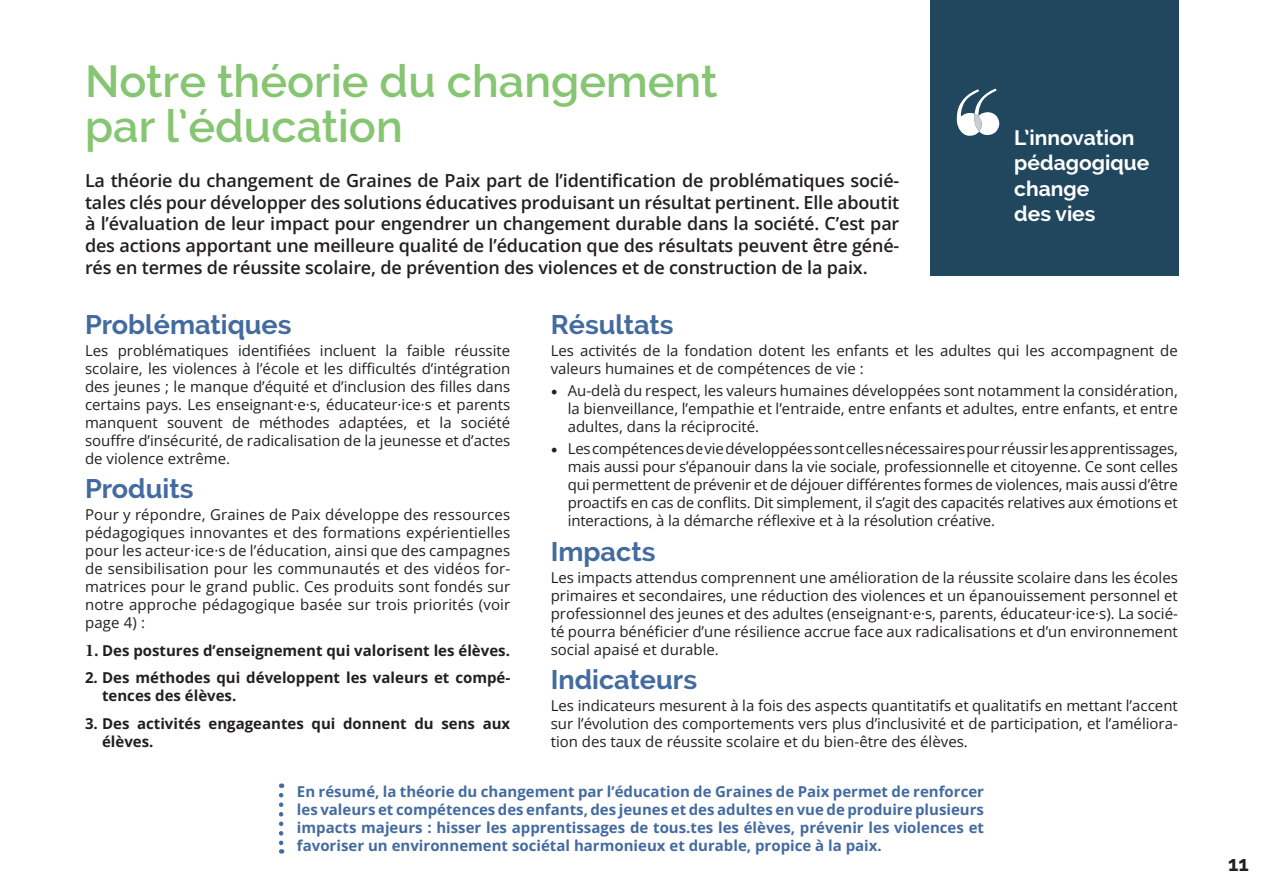
<style>
.page{position:relative;width:1263px;height:893px;background:#fff}
.page>*{position:absolute;margin:0;border:0;box-sizing:border-box;transform-origin:0 0}
.t1{font:600 45px/45px "Raleway";color:#86c572}
.t2{font:700 27px "Raleway";color:#436ba0}
.t3{font:700 21px/25.2px "Raleway";color:#fff}
.t4{font:700 21px "Raleway";color:#231f20}
.t5{font:600 18px/21.6px "Open Sans";letter-spacing:-.01em;color:#231f20;text-align:justify}
.t6{font:15px/18px "Open Sans";color:#231f20;text-align:justify}
.t7{font:700 15px/18px "Open Sans";color:#436ba0;text-align:justify}
.t8{font:700 15px/18px "Open Sans";color:#231f20}
.s1{font-family:"Minion Pro";font-size:18px}
</style>
<div class="page">
<svg style="left:279px;top:795px;width:4px;height:59px"></svg>
<div style="left:930px;top:0;width:249px;height:275px;background:#20475e"></div>
<svg style="left:957px;top:89px;width:42px;height:47px"></svg>
<p class="t1" style="left:85px;top:58px;width:634px">Notre théorie du changement par l’éducation</p>
<p class="t5" style="left:85px;top:169px;width:816px">La théorie du changement de Graines de Paix part de l’identification de problématiques socié&shy;tales clés pour développer des solutions éducatives produisant un résultat pertinent. Elle aboutit à l’évaluation de leur impact pour engendrer un changement durable dans la société. C’est par des actions apportant une meilleure qualité de l’éducation que des résultats peuvent être géné&shy;rés en termes de réussite scolaire, de prévention des violences et de construction de la paix.</p>
<p class="t3" style="left:1014px;top:125px;width:137px">L’innovation pédagogique change<br>des vies</p>
<p class="t2" style="left:85px;top:309px;width:208px">Problématiques</p>
<p class="t6" style="left:85px;top:341px;width:427px">Les problématiques identifiées incluent la faible réussite scolaire, les violences à l’école et les difficultés d’intégration des jeunes ; le manque d’équité et d’inclusion des filles dans certains pays. Les enseignant·e·s, éducateur·ice·s et parents manquent souvent de méthodes adaptées, et la société souffre d’insécurité, de radicalisation de la jeunesse et d’actes de violence extrême.</p>
<p class="t2" style="left:85px;top:473px;width:110px">Produits</p>
<p class="t6" style="left:85px;top:506px;width:427px">Pour y répondre, Graines de Paix développe des ressources pédagogiques innovantes et des formations expérientielles pour les acteur·ice·s de l’éducation, ainsi que des campagnes de sensibilisation pour les communautés et des vidéos for&shy;matrices pour le grand public. Ces produits sont fondés sur notre approche pédagogique basée sur trois priorités (voir page 4) :</p>
<p class="t8" style="left:85px;top:641px;width:426px"><span class="s1">1.</span> Des postures d’enseignement qui valorisent les élèves.</p>
<p class="t8" style="left:102px;top:668px;width:410px;text-indent:-17px">2. Des méthodes qui développent les valeurs et compé&shy;tences des élèves.</p>
<p class="t8" style="left:102px;top:714px;width:410px;text-indent:-17px">3. Des activités engageantes qui donnent du sens aux élèves.</p>
<p class="t2" style="left:551px;top:309px;width:124px">Résultats</p>
<p class="t6" style="left:551px;top:341px;width:629px">Les activités de la fondation dotent les enfants et les adultes qui les accompagnent de valeurs humaines et de compétences de vie :</p>
<p class="t6" style="left:568px;top:381px;width:612px;text-indent:-17px"><span class="s1">•</span> Au-delà du respect, les valeurs humaines développées sont notamment la considération, la bienveillance, l’empathie et l’entraide, entre enfants et adultes, entre enfants, et entre adultes, dans la réciprocité.</p>
<p class="t6" style="left:568px;top:440px;width:612px;text-indent:-17px"><span class="s1">•</span> Les compétences de vie développées sont celles nécessaires pour réussir les apprentissages, mais aussi pour s’épanouir dans la vie sociale, professionnelle et citoyenne. Ce sont celles qui permettent de prévenir et de déjouer différentes formes de violences, mais aussi d’être proactifs en cas de conflits. Dit simplement, il s’agit des capacités relatives aux émotions et interactions, à la démarche réflexive et à la résolution créative.</p>
<p class="t2" style="left:551px;top:536px;width:106px">Impacts</p>
<p class="t6" style="left:551px;top:568px;width:629px">Les impacts attendus comprennent une amélioration de la réussite scolaire dans les écoles primaires et secondaires, une réduction des violences et un épanouissement personnel et professionnel des jeunes et des adultes (enseignant·e·s, parents, éducateur·ice·s). La socié&shy;té pourra bénéficier d’une résilience accrue face aux radicalisations et d’un environnement social apaisé et durable.</p>
<p class="t2" style="left:551px;top:664px;width:148px">Indicateurs</p>
<p class="t6" style="left:551px;top:697px;width:629px">Les indicateurs mesurent à la fois des aspects quantitatifs et qualitatifs en mettant l’accent sur l’évolution des comportements vers plus d’inclusivité et de participation, et l’améliora&shy;tion des taux de réussite scolaire et du bien-être des élèves.</p>
<p class="t7" style="left:297px;top:783px;width:689px">En résumé, la théorie du changement par l’éducation de Graines de Paix permet de renforcer les valeurs et compétences des enfants, des jeunes et des adultes en vue de produire plusieurs impacts majeurs : hisser les apprentissages de tous.tes les élèves, prévenir les violences et favoriser un environnement sociétal harmonieux et durable, propice à la paix.</p>
<h3 class="t4" style="left:1228px;top:852px;width:22px">11</h3>
</div>
